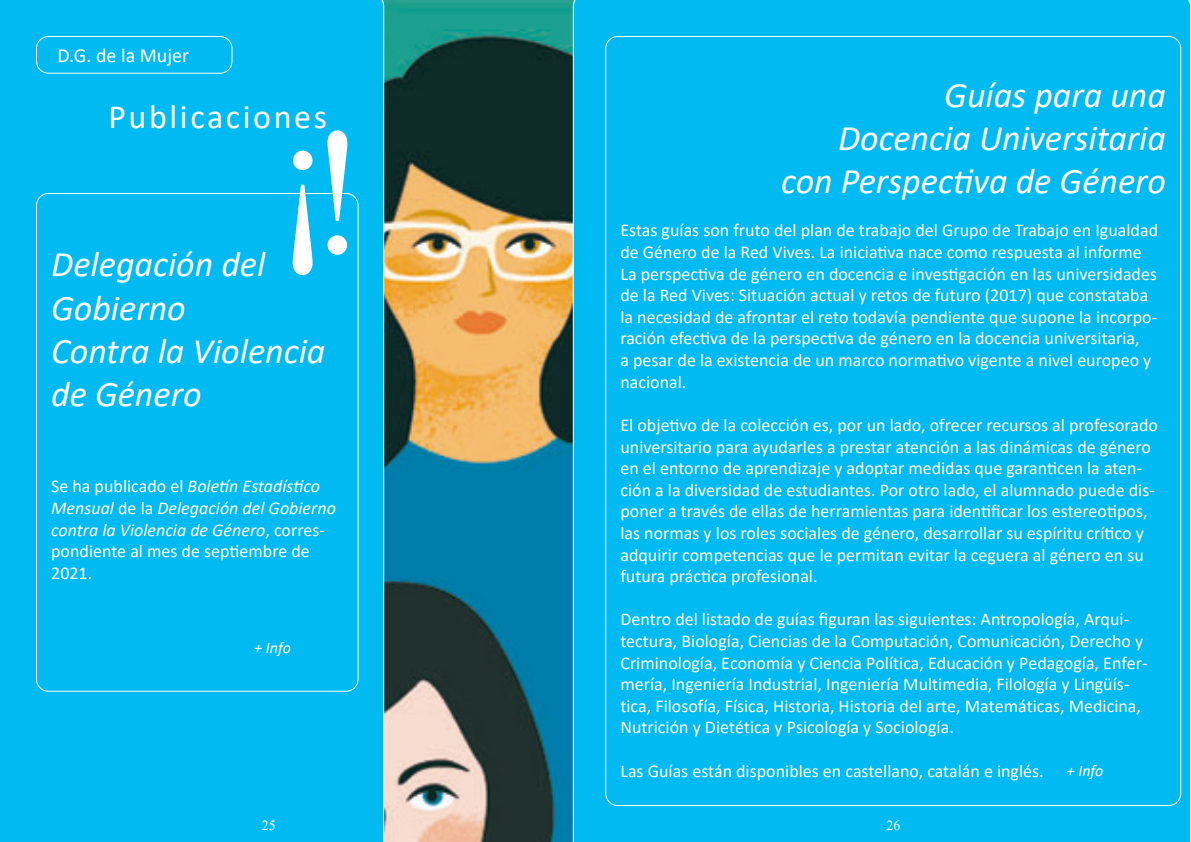
<style>
.page{position:relative;width:1191px;height:842px;background:#fff}
.page>*{position:absolute;margin:0;border:0;box-sizing:border-box;transform-origin:0 0}
.t1{font:180px "Times New Roman";color:#fff}
.t2{font:italic 36px "Calibri";color:#fff}
.t3{font:34px "Calibri";letter-spacing:.075em;color:#fff}
.t4{font:20px "Calibri";color:#fff}
.t5{font:18px/21.6px "Calibri";color:#fff}
.t6{font:italic 18px/21.6px "Calibri";color:#fff}
.t7{font:italic 16px "Calibri";color:#fff}
.t8{font:14px "Times New Roman";color:#fff}
.s1{font-style:normal}
</style>
<div class="page">
<img style="left:384px;top:0;width:189px;height:842px">
<div style="left:573px;top:0;width:618px;height:842px;background:#00baf1"></div>
<div style="left:0;top:0;width:384px;height:842px;background:#00baf1"></div>
<div style="left:36px;top:36px;width:196px;height:38px;border:1px solid #fff;border-radius:12px"></div>
<p class="t4" style="left:57px;top:41px;width:133px">D.G. de la Mujer</p>
<p class="t3" style="left:108px;top:93px;width:220px">Publicaciones</p>
<p class="t1" style="left:273px;top:57px;width:96px">¡!</p>
<p class="t2" style="left:51px;top:239px;width:216px">Delegación del</p>
<p class="t2" style="left:51px;top:283px;width:136px">Gobierno</p>
<p class="t2" style="left:51px;top:326px;width:276px">Contra la Violencia</p>
<p class="t2" style="left:51px;top:369px;width:152px">de Género</p>
<p class="t6" style="left:51px;top:475px;width:286px"><span class="s1">Se ha publicado el</span> Boletín Estadístico<br>Mensual <span class="s1">de la</span> Delegación del Gobierno contra la Violencia de Género<span class="s1">, corres&shy;pondiente al mes de septiembre de<br>2021.</span></p>
<p class="t7" style="left:254px;top:636px;width:38px">+ Info</p>
<p class="t2" style="left:944px;top:70px;width:223px">Guías para una</p>
<p class="t2" style="left:838px;top:113px;width:329px">Docencia Universitaria</p>
<p class="t2" style="left:781px;top:156px;width:386px">con Perspectiva de Género</p>
<p class="t5" style="left:620px;top:219px;width:539px">Estas guías son fruto del plan de trabajo del Grupo de Trabajo en Igualdad de Género de la Red Vives. La iniciativa nace como respuesta al informe La perspectiva de género en docencia e investigación en las universidades de la Red Vives: Situación actual y retos de futuro (2017) que constataba la necesidad de afrontar el reto todavía pendiente que supone la incorpo&shy;ración efectiva de la perspectiva de género en la docencia universitaria,<br>a pesar de la existencia de un marco normativo vigente a nivel europeo y nacional.</p>
<p class="t5" style="left:620px;top:414px;width:539px">El objetivo de la colección es, por un lado, ofrecer recursos al profesorado universitario para ayudarles a prestar atención a las dinámicas de género en el entorno de aprendizaje y adoptar medidas que garanticen la aten&shy;ción a la diversidad de estudiantes. Por otro lado, el alumnado puede dis&shy;poner a través de ellas de herramientas para identificar los estereotipos, las normas y los roles sociales de género, desarrollar su espíritu crítico y adquirir competencias que le permitan evitar la ceguera al género en su futura práctica profesional.</p>
<p class="t5" style="left:620px;top:608px;width:529px">Dentro del listado de guías figuran las siguientes: Antropología, Arqui&shy;tectura, Biología, Ciencias de la Computación, Comunicación, Derecho y Criminología, Economía y Ciencia Política, Educación y Pedagogía, Enfer&shy;mería, Ingeniería Industrial, Ingeniería Multimedia, Filología y Lingüís&shy;tica, Filosofía, Física, Historia, Historia del arte, Matemáticas, Medicina, Nutrición y Dietética y Psicología y Sociología.</p>
<p class="t5" style="left:620px;top:759px;width:425px">Las Guías están disponibles en castellano, catalán e inglés.</p>
<p class="t7" style="left:1066px;top:760px;width:38px">+ Info</p>
<p class="t8" style="left:262px;top:816px;width:15px">25</p>
<p class="t8" style="left:886px;top:816px;width:15px">26</p>
</div>
